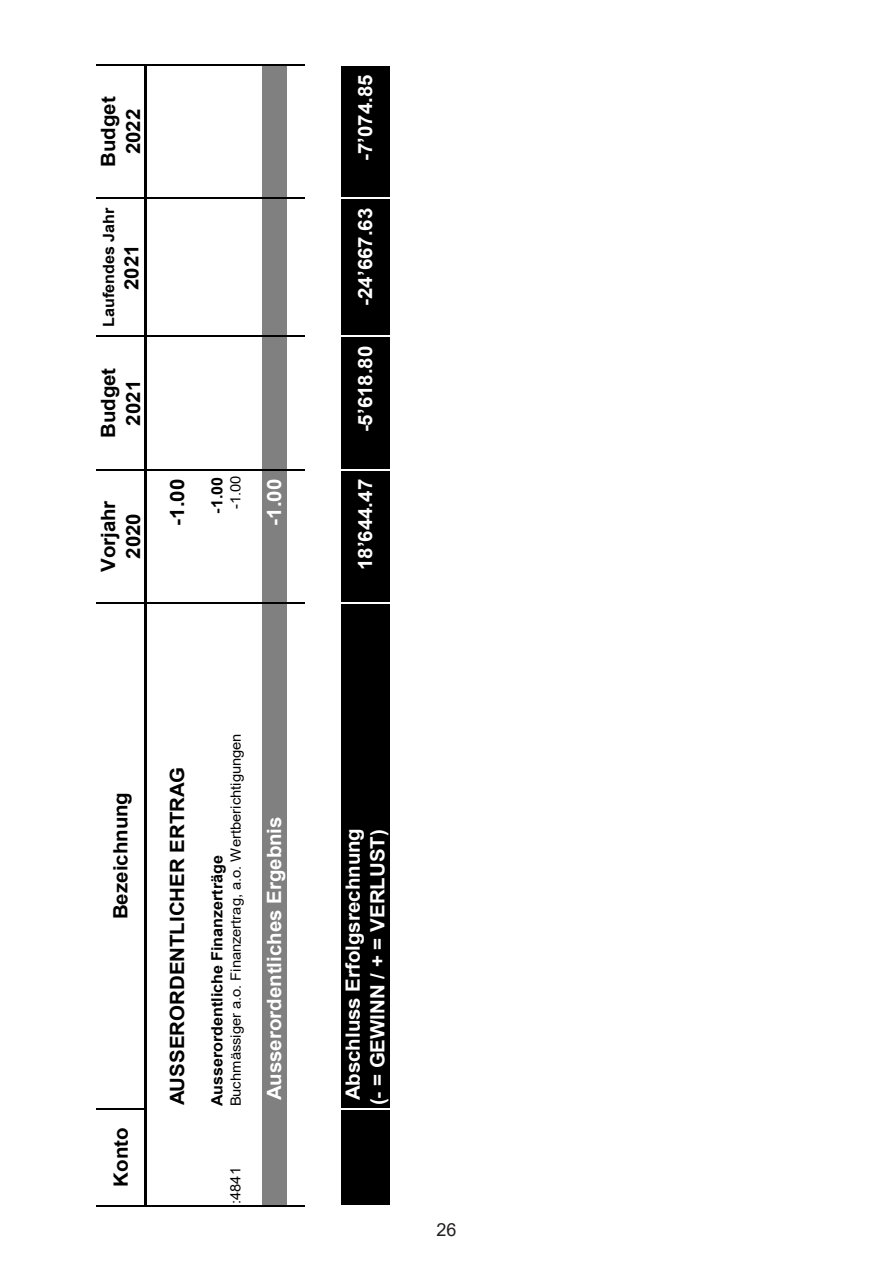
<style>
.page{position:relative;width:893px;height:1263px;background:#fff}
.page>*{position:absolute;margin:0;border:0;box-sizing:border-box;transform-origin:0 0}
.t1{font:700 19.65px/24.8px "Arial";color:#fff;scale:1.04 1}
.t2{font:700 19.65px/24.8px "Arial";color:#000;text-align:center;scale:1.04 1}
.t3{font:18px "Arial";color:#231f20}
.t4{font:700 15.45px "Arial";letter-spacing:-.005em;color:#000;scale:1.04 1}
.t5{font:14.25px "Arial";letter-spacing:-.01em;color:#000;scale:1.04 1}
</style>
<div class="page">
<hr style="left:96px;top:1206px;width:48px;height:1px;background:#000">
<hr style="left:96px;top:602px;width:48px;height:1px;background:#000">
<hr style="left:96px;top:469px;width:48px;height:1px;background:#000">
<hr style="left:96px;top:336px;width:48px;height:1px;background:#000">
<hr style="left:96px;top:198px;width:48px;height:1px;background:#000">
<hr style="left:96px;top:64px;width:48px;height:2px;background:#000">
<svg style="left:147px;top:1206px;width:18px;height:1px"></svg>
<hr style="left:96px;top:1108px;width:48px;height:2px;background:#000">
<svg style="left:147px;top:602px;width:18px;height:1px"></svg>
<svg style="left:147px;top:469px;width:18px;height:1px"></svg>
<svg style="left:147px;top:336px;width:18px;height:1px"></svg>
<svg style="left:147px;top:198px;width:18px;height:1px"></svg>
<svg style="left:147px;top:64px;width:18px;height:2px"></svg>
<hr style="left:144px;top:64px;width:3px;height:1143px;background:#000">
<div style="left:262px;top:65px;width:25px;height:1141px;background:#808080"></div>
<div style="left:341px;top:65px;width:49px;height:1141px;background:#000"></div>
<hr style="left:165px;top:1206px;width:139px;height:1px;background:#000">
<hr style="left:165px;top:602px;width:139px;height:1px;background:#000">
<hr style="left:165px;top:469px;width:139px;height:1px;background:#000">
<hr style="left:165px;top:336px;width:139px;height:1px;background:#000">
<hr style="left:165px;top:198px;width:139px;height:1px;background:#000">
<hr style="left:165px;top:64px;width:139px;height:2px;background:#000">
<hr style="left:341px;top:602px;width:49px;height:1px;background:#fff">
<hr style="left:341px;top:469px;width:49px;height:1px;background:#fff">
<hr style="left:341px;top:336px;width:49px;height:1px;background:#fff">
<hr style="left:341px;top:198px;width:49px;height:1px;background:#fff">
<hr style="left:341px;top:64px;width:49px;height:2px;background:#fff">
<hr style="left:341px;top:1108px;width:49px;height:2px;background:#fff">
<p class="t2" style="left:96px;top:167px;width:69px;rotate:-90deg">Budget<br>2022</p>
<p class="t4" style="left:98px;top:327px;width:116px;rotate:-90deg">Laufendes Jahr</p>
<p class="t2" style="left:119px;top:290px;width:45px;rotate:-90deg">2021</p>
<p class="t2" style="left:96px;top:438px;width:69px;rotate:-90deg">Budget<br>2021</p>
<p class="t2" style="left:96px;top:572px;width:70px;rotate:-90deg">Vorjahr<br>2020</p>
<p class="t2" style="left:165px;top:526px;width:46px;rotate:-90deg">-1.00</p>
<p class="t5" style="left:226px;top:509px;width:34px;rotate:-90deg">-1.00</p>
<p class="t4" style="left:206px;top:514px;width:37px;rotate:-90deg">-1.00</p>
<p class="t1" style="left:262px;top:526px;width:46px;rotate:-90deg">-1.00</p>
<p class="t1" style="left:353px;top:161px;width:85px;rotate:-90deg">-7’074.85</p>
<p class="t1" style="left:353px;top:306px;width:96px;rotate:-90deg">-24’667.63</p>
<p class="t1" style="left:353px;top:432px;width:85px;rotate:-90deg">-5’618.80</p>
<p class="t1" style="left:353px;top:570px;width:89px;rotate:-90deg">18’644.47</p>
<p class="t2" style="left:108px;top:919px;width:124px;rotate:-90deg">Bezeichnung</p>
<p class="t2" style="left:109px;top:1186px;width:58px;rotate:-90deg">Konto</p>
<p class="t2" style="left:165px;top:1105px;width:326px;rotate:-90deg">AUSSERORDENTLICHER ERTRAG</p>
<p class="t5" style="left:226px;top:1106px;width:360px;rotate:-90deg">Buchmässiger a.o. Finanzertrag, a.o. Wertberichtigungen</p>
<p class="t4" style="left:206px;top:1106px;width:243px;rotate:-90deg">Ausserordentliche Finanzerträge</p>
<p class="t1" style="left:262px;top:1099px;width:274px;rotate:-90deg">Ausserordentliches Ergebnis</p>
<p class="t5" style="left:226px;top:1204px;width:36px;rotate:-90deg">:4841</p>
<p class="t1" style="left:341px;top:1105px;width:268px;rotate:-90deg">Abschluss Erfolgsrechnung (- = GEWINN / + = VERLUST)</p>
<p class="t3" style="left:436px;top:1217px;width:22px">26</p>
</div>
